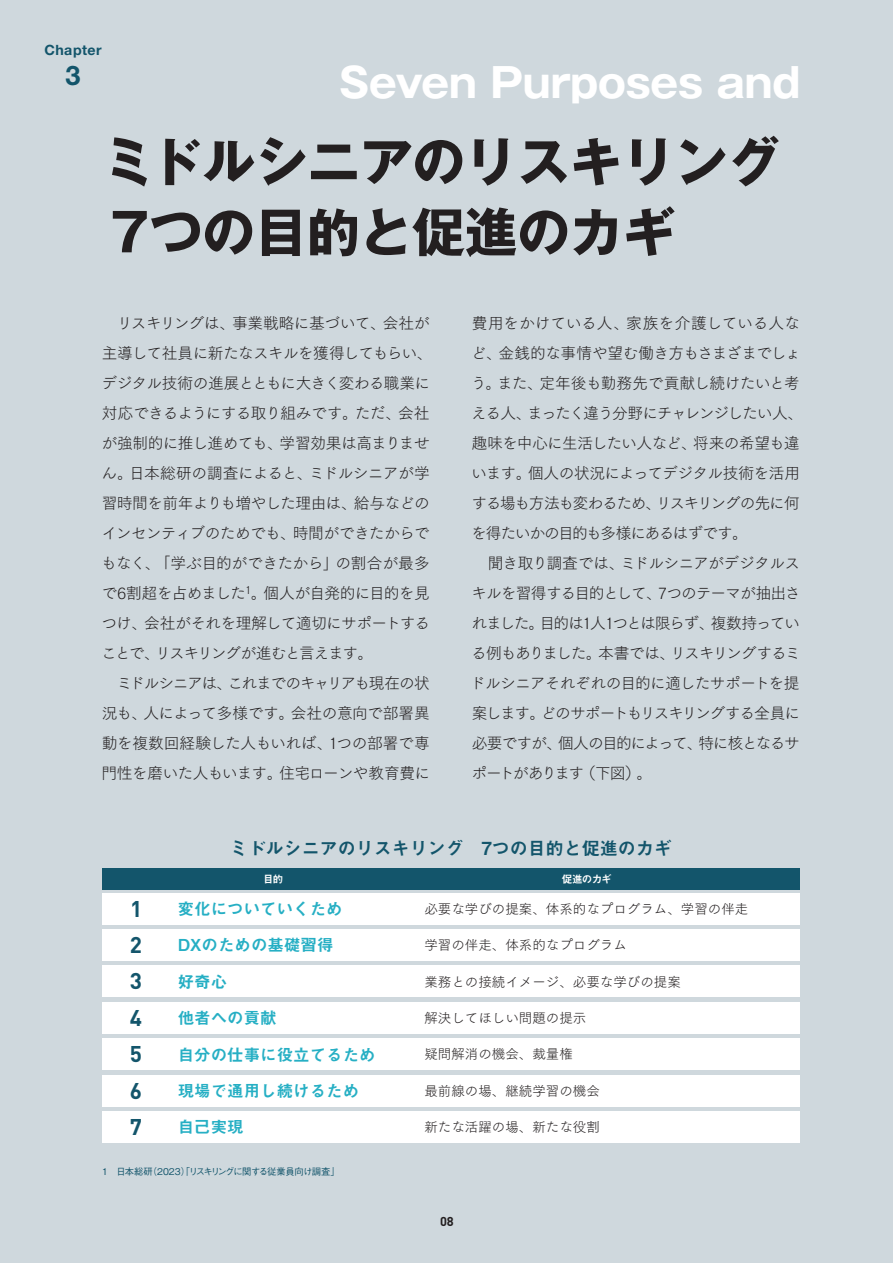
<style>
.page{position:relative;width:893px;height:1263px;background:#cfd8dd}
.page>*{position:absolute;margin:0;border:0;box-sizing:border-box;transform-origin:0 0}
.t1{font:700 52.5px/70.5px "Gothic MB101 Pro";color:#231f20}
.t2{font:700 40.5px "Gothic MB101 Pro";letter-spacing:-.01em;color:#fff}
.t3{font:700 27px "Helvetica Neue";color:#13556b}
.t4{font:700 22.5px "DIN";color:#13556b}
.t5{font:18px "Midashi Go Pro MB31";color:#13556b}
.t6{font:16.5px "Midashi Go Pro MB31";color:#26afc4}
.t7{font:15.75px/30px "Tsuku Go Pro L";letter-spacing:-.055em;color:#231f20}
.t8{font:700 14.1px "Helvetica Neue";letter-spacing:.035em;color:#13556b}
.t9{font:13.5px "Tsuku Go Pro L";color:#231f20}
.t10{font:700 12.75px "DIN";color:#231f20}
.t11{font:10.5px "Midashi Go Pro MB31";letter-spacing:-.07em;color:#fff}
.t12{font:500 9.3px "Gothic BBB Pro";letter-spacing:-.06em;color:#13556b}
</style>
<div class="page">
<div style="left:102px;top:893px;width:697px;height:31px;background:#fff"></div>
<div style="left:102px;top:1111px;width:697px;height:32px;background:#fff"></div>
<div style="left:102px;top:868px;width:697px;height:21px;background:#13556b"></div>
<div style="left:102px;top:1038px;width:697px;height:32px;background:#fff"></div>
<div style="left:102px;top:965px;width:697px;height:32px;background:#fff"></div>
<div style="left:102px;top:1075px;width:697px;height:31px;background:#fff"></div>
<div style="left:102px;top:1002px;width:697px;height:32px;background:#fff"></div>
<div style="left:102px;top:929px;width:697px;height:32px;background:#fff"></div>
<p class="t8" style="left:44px;top:41px;width:59px">Chapter</p>
<h3 class="t3" style="left:66px;top:59px;width:17px">3</h3>
<h2 class="t2" style="left:339px;top:49px;width:463px">Seven Purposes and</h2>
<h1 class="t1" style="left:102px;top:120px;width:679px">ミドルシニアのリスキリング<br>7つの目的と促進のカギ</h1>
<p class="t7" style="left:101px;top:306px;width:333px">　リスキリングは、事業戦略に基づいて、会社が主導して社員に新たなスキルを獲得してもらい、デジタル技術の進展とともに大きく変わる職業に対応できるようにする取り組みです。ただ、会社が強制的に推し進めても、学習効果は高まりません。日本総研の調査によると、ミドルシニアが学習時間を前年よりも増やした理由は、給与などのインセンティブのためでも、時間ができたからでもなく、「学ぶ目的ができたから」の割合が最多で6割超を占めました<sup>1</sup>。個人が自発的に目的を見つけ、会社がそれを理解して適切にサポートすることで、リスキリングが進むと言えます。<br>　ミドルシニアは、これまでのキャリアも現在の状況も、人によって多様です。会社の意向で部署異動を複数回経験した人もいれば、1つの部署で専門性を磨いた人もいます。住宅ローンや教育費に</p>
<p class="t7" style="left:470px;top:306px;width:335px">費用をかけている人、家族を介護している人など、金銭的な事情や望む働き方もさまざまでしょう。また、定年後も勤務先で貢献し続けたいと考える人、まったく違う分野にチャレンジしたい人、趣味を中心に生活したい人など、将来の希望も違います。個人の状況によってデジタル技術を活用する場も方法も変わるため、リスキリングの先に何を得たいかの目的も多様にあるはずです。<br>　聞き取り調査では、ミドルシニアがデジタルスキルを習得する目的として、7つのテーマが抽出されました。目的は1人1つとは限らず、複数持っている例もありました。本書では、リスキリングするミドルシニアそれぞれの目的に適したサポートを提案します。どのサポートもリスキリングする全員に必要ですが、個人の目的によって、特に核となるサポートがあります（下図）。</p>
<p class="t5" style="left:230px;top:834px;width:444px">ミドルシニアのリスキリング　7つの目的と促進のカギ</p>
<p class="t11" style="left:263px;top:870px;width:21px">目的</p>
<p class="t11" style="left:562px;top:870px;width:51px">促進のカギ</p>
<h3 class="t4" style="left:130px;top:894px;width:14px">1</h3>
<p class="t6" style="left:178px;top:895px;width:166px">変化についていくため</p>
<p class="t9" style="left:424px;top:897px;width:325px">必要な学びの提案、体系的なプログラム、学習の伴走</p>
<h3 class="t4" style="left:130px;top:930px;width:14px">2</h3>
<p class="t6" style="left:178px;top:932px;width:157px">DXのための基礎習得</p>
<p class="t9" style="left:424px;top:934px;width:204px">学習の伴走、体系的なプログラム</p>
<h3 class="t4" style="left:130px;top:967px;width:14px">3</h3>
<p class="t6" style="left:178px;top:968px;width:51px">好奇心</p>
<p class="t9" style="left:424px;top:970px;width:258px">業務との接続イメージ、必要な学びの提案</p>
<h3 class="t4" style="left:130px;top:1003px;width:14px">4</h3>
<p class="t6" style="left:178px;top:1005px;width:100px">他者への貢献</p>
<p class="t9" style="left:424px;top:1007px;width:163px">解決してほしい問題の提示</p>
<h3 class="t4" style="left:130px;top:1039px;width:14px">5</h3>
<p class="t6" style="left:178px;top:1041px;width:199px">自分の仕事に役立てるため</p>
<p class="t9" style="left:424px;top:1043px;width:150px">疑問解消の機会、裁量権</p>
<h3 class="t4" style="left:130px;top:1076px;width:14px">6</h3>
<p class="t6" style="left:178px;top:1077px;width:183px">現場で通用し続けるため</p>
<p class="t9" style="left:424px;top:1079px;width:177px">最前線の場、継続学習の機会</p>
<h3 class="t4" style="left:130px;top:1112px;width:14px">7</h3>
<p class="t6" style="left:178px;top:1114px;width:67px">自己実現</p>
<p class="t9" style="left:424px;top:1116px;width:177px">新たな活躍の場、新たな役割</p>
<p class="t12" style="left:102px;top:1164px;width:239px">1　日本総研（2023）「リスキリングに関する従業員向け調査」</p>
<p class="t10" style="left:440px;top:1213px;width:15px">08</p>
</div>
